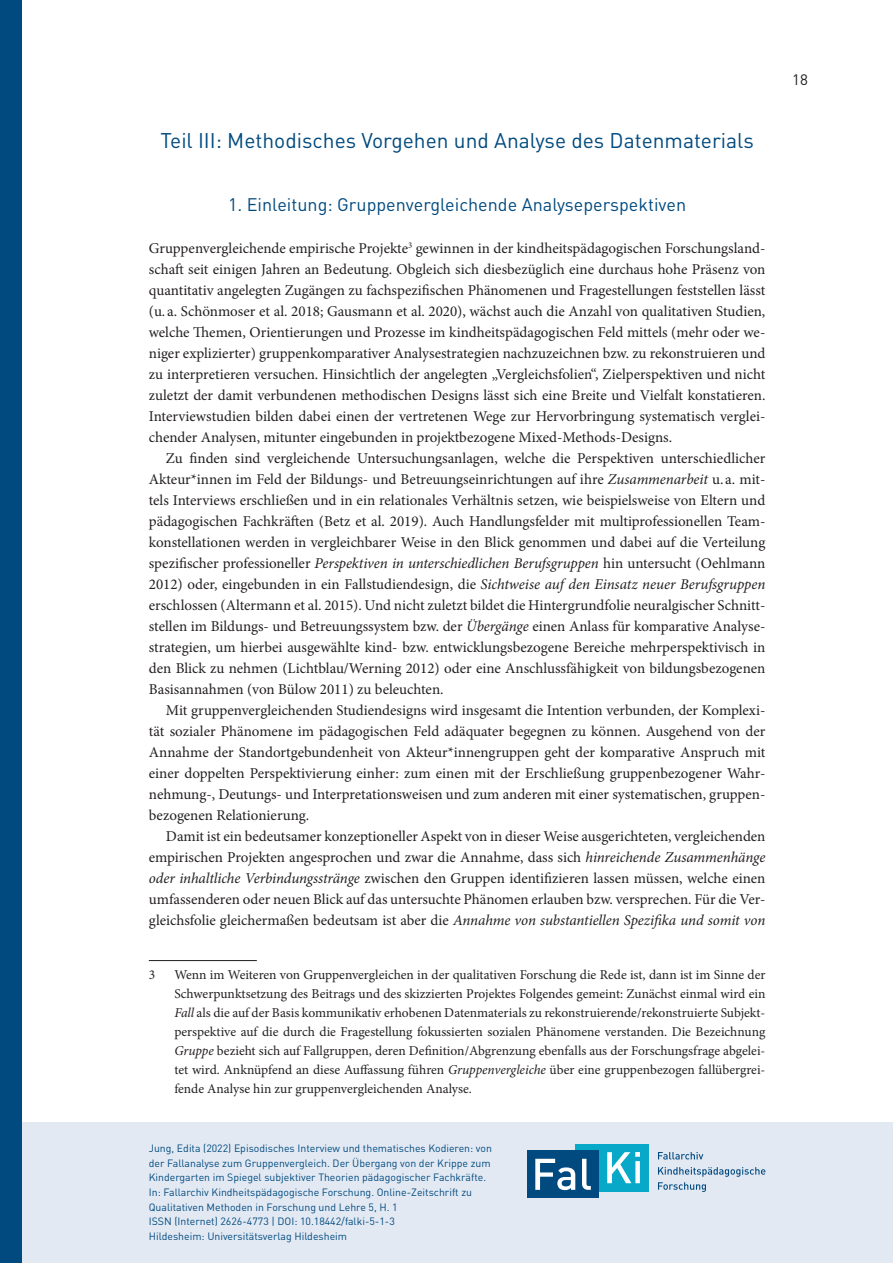
<style>
.page{position:relative;width:893px;height:1263px;background:#fff}
.page>*{position:absolute;margin:0;border:0;box-sizing:border-box;transform-origin:0 0}
.Überschrift_2{font:21px "DIN Pro";color:#004a7f}
.Überschrift_3{font:18px "DIN Pro";color:#004a7f}
.Standard__nachfolgen{font:15px/21px "Minion Pro";letter-spacing:-.005em;color:#231f20;text-align:justify}
.t1{font:15px "DIN Pro";color:#231f20}
.Fußnotentext{font:13.5px/18.9px "Minion Pro";color:#231f20;text-align:justify}
.t2{font:10.5px/14.7px "DIN Pro";color:#004a7f}
.s1{font-style:italic}
</style>
<div class="page">
<div style="left:0;top:1123px;width:893px;height:140px;background:#e3e9f3"></div>
<div style="left:575px;top:1144px;width:74px;height:47px;background:#08a8c9"></div>
<div style="left:527px;top:1150px;width:72px;height:48px;background:#004a7f"></div>
<svg style="left:607px;top:1152px;width:33px;height:31px"></svg>
<svg style="left:658px;top:1167px;width:107px;height:25px"></svg>
<svg style="left:658px;top:1152px;width:45px;height:7px"></svg>
<svg style="left:535px;top:1159px;width:56px;height:31px"></svg>
<hr style="left:149px;top:960px;width:108px;height:1px;background:#1d1e1f">
<div style="left:0;top:0;width:21px;height:1263px;background:#004a80"></div>
<p class="Überschrift_2" style="left:160px;top:124px;width:595px">Teil III: Methodisches Vorgehen und Analyse des Datenmaterials</p>
<p class="Überschrift_3" style="left:228px;top:190px;width:460px">1. Einleitung: Gruppenvergleichende Analyseperspektiven</p>
<p class="Standard__nachfolgen" style="left:149px;top:238px;width:618px">Gruppenvergleichende empirische Projekte<sup>3</sup> gewinnen in der kindheitspädagogischen Forschungsland&shy;schaft seit einigen Jahren an Bedeutung. Obgleich sich diesbezüglich eine durchaus hohe Präsenz von quantitativ angelegten Zugängen zu fachspezifischen Phänomenen und Fragestellungen feststellen lässt (u. a. Schönmoser et al. 2018; Gausmann et al. 2020), wächst auch die Anzahl von qualitativen Studien, welche Themen, Orientierungen und Prozesse im kindheitspädagogischen Feld mittels (mehr oder we&shy;niger explizierter) gruppenkomparativer Analysestrategien nachzuzeichnen bzw. zu rekonstruieren und zu interpretieren versuchen. Hinsichtlich der angelegten „Vergleichsfolien“, Zielperspektiven und nicht zuletzt der damit verbundenen methodischen Designs lässt sich eine Breite und Vielfalt konstatieren.<br>Interviewstudien bilden dabei einen der vertretenen Wege zur Hervorbringung systematisch verglei&shy;chender Analysen, mitunter eingebunden in projektbezogene Mixed-Methods-Designs.</p>
<p class="Standard__nachfolgen" style="left:149px;top:448px;width:618px;text-indent:17px">Zu finden sind vergleichende Untersuchungsanlagen, welche die Perspektiven unterschiedlicher Akteur*innen im Feld der Bildungs- und Betreuungseinrichtungen auf ihre <span class="s1">Zusammenarbeit</span> u. a. mit&shy;tels Interviews erschließen und in ein relationales Verhältnis setzen, wie beispielsweise von Eltern und pädagogischen Fachkräften (Betz et al. 2019). Auch Handlungsfelder mit multiprofessionellen Team&shy;konstellationen werden in vergleichbarer Weise in den Blick genommen und dabei auf die Verteilung spezifischer professioneller <span class="s1">Perspektiven in unterschiedlichen Berufsgruppen</span> hin untersucht (Oehlmann 2012) oder, eingebunden in ein Fallstudiendesign, die <span class="s1">Sichtweise auf den Einsatz neuer Berufsgruppen </span>erschlossen (Altermann et al. 2015). Und nicht zuletzt bildet die Hintergrundfolie neuralgischer Schnitt&shy;stellen im Bildungs- und Betreuungssystem bzw. der <span class="s1">Übergänge</span> einen Anlass für komparative Analyse&shy;strategien, um hierbei ausgewählte kind- bzw. entwicklungsbezogene Bereiche mehrperspektivisch in den Blick zu nehmen (Lichtblau/Werning 2012) oder eine Anschlussfähigkeit von bildungsbezogenen Basisannahmen (von Bülow 2011) zu beleuchten.</p>
<p class="Standard__nachfolgen" style="left:149px;top:700px;width:618px;text-indent:17px">Mit gruppenvergleichenden Studiendesigns wird insgesamt die Intention verbunden, der Komplexi&shy;tät sozialer Phänomene im pädagogischen Feld adäquater begegnen zu können. Ausgehend von der Annahme der Standortgebundenheit von Akteur*innengruppen geht der komparative Anspruch mit einer doppelten Perspektivierung einher: zum einen mit der Erschließung gruppenbezogener Wahr&shy;nehmung-, Deutungs- und Interpretationsweisen und zum anderen mit einer systematischen, gruppen&shy;bezogenen Relationierung.</p>
<p class="Standard__nachfolgen" style="left:149px;top:826px;width:618px;text-indent:17px">Damit ist ein bedeutsamer konzeptioneller Aspekt von in dieser Weise ausgerichteten, vergleichenden empirischen Projekten angesprochen und zwar die Annahme, dass sich <span class="s1">hinreichende Zusammenhänge oder inhaltliche Verbindungsstränge</span> zwischen den Gruppen identifizieren lassen müssen, welche einen umfassenderen oder neuen Blick auf das untersuchte Phänomen erlauben bzw. versprechen. Für die Ver&shy;gleichsfolie gleichermaßen bedeutsam ist aber die <span class="s1">Annahme von substantiellen Spezifika und somit von</span></p>
<p class="Fußnotentext" style="left:149px;top:966px;width:8px">3</p>
<p class="Fußnotentext" style="left:174px;top:966px;width:593px">Wenn im Weiteren von Gruppenvergleichen in der qualitativen Forschung die Rede ist, dann ist im Sinne der Schwerpunktsetzung des Beitrags und des skizzierten Projektes Folgendes gemeint: Zunächst einmal wird ein <span class="s1">Fall</span> als die auf der Basis kommunikativ erhobenen Datenmaterials zu rekonstruierende/rekonstruierte Subjekt&shy;perspektive auf die durch die Fragestellung fokussierten sozialen Phänomene verstanden. Die Bezeichnung <span class="s1">Gruppe</span> bezieht sich auf Fallgruppen, deren Definition/Abgrenzung ebenfalls aus der Forschungsfrage abgelei&shy;tet wird. Anknüpfend an diese Auffassung führen <span class="s1">Gruppenvergleiche</span> über eine gruppenbezogen fallübergrei&shy;fende Analyse hin zur gruppenvergleichenden Analyse.</p>
<p class="t2" style="left:149px;top:1140px;width:345px">Jung, Edita (2022) Episodisches Interview und thematisches Kodieren: von der Fallanalyse zum Gruppenvergleich. Der Übergang von der Krippe zum Kindergarten im Spiegel subjektiver Theorien pädagogischer Fachkräfte.<br>In: Fallarchiv Kindheitspädagogische Forschung. Online-Zeitschrift zu Qualitativen Methoden in Forschung und Lehre 5, H. 1<br>ISSN (Internet) 2626-4773 | DOI: 10.18442/falki-5-1-3<br>Hildesheim: Universitätsverlag Hildesheim</p>
<p class="t1" style="left:792px;top:68px;width:17px">18</p>
</div>
